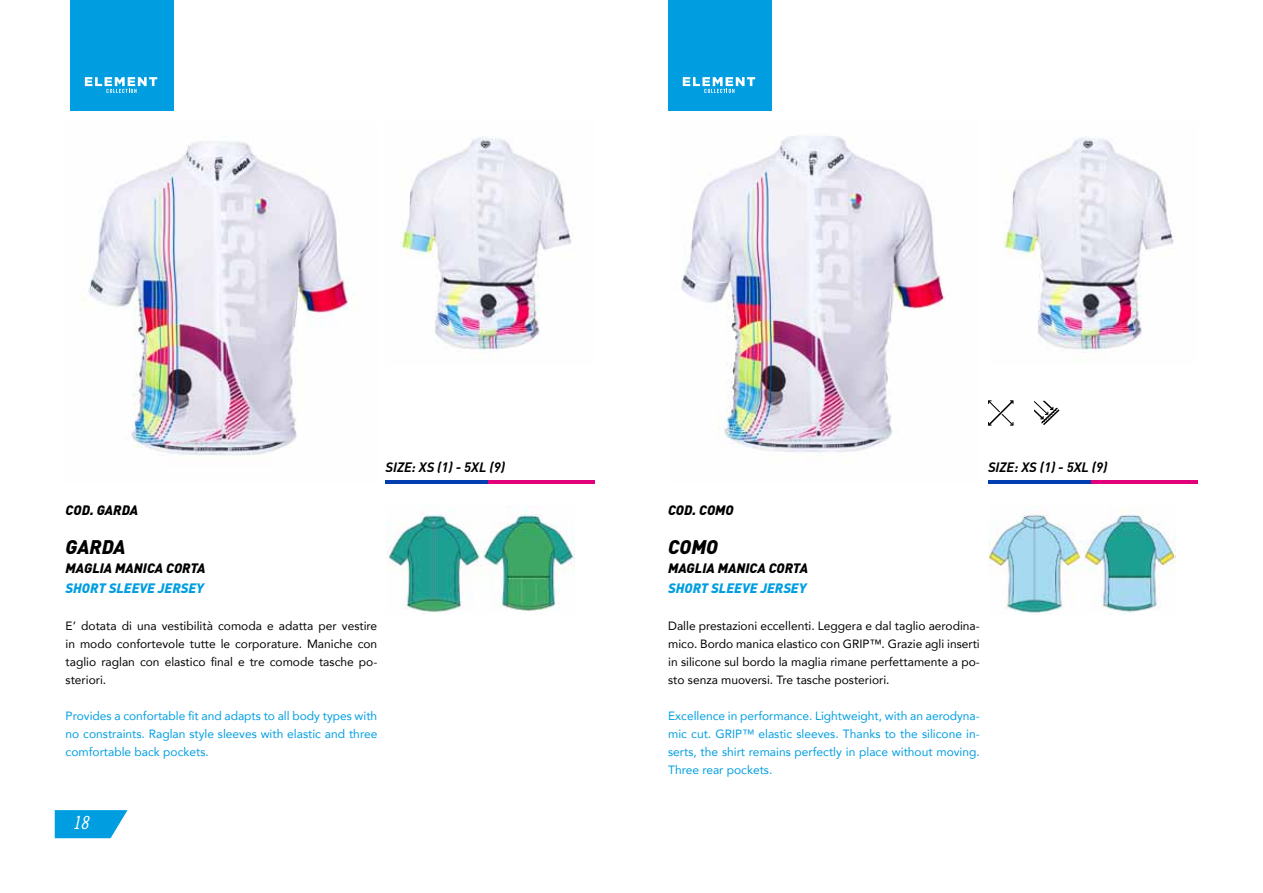
<style>
.page{position:relative;width:1263px;height:893px;background:#fff}
.page>*{position:absolute;margin:0;border:0;box-sizing:border-box;transform-origin:0 0}
.t1{font:italic 900 19.5px "DIN";color:#000}
.t2{font:18px "Trade Gothic LT Std Cn 18 Obl";color:#fff}
.t3{font:italic 900 13.5px "DIN";color:#000}
.t4{font:italic 900 13.5px "DIN";color:#009ee0}
.t5{font:italic 700 13.5px "DIN";color:#000}
.t6{font:12px/18px "Avenir";color:#000;text-align:justify}
.t7{font:12px/18px "Avenir";color:#009ee0;text-align:justify}
</style>
<div class="page">
<svg style="left:55px;top:810px;width:73px;height:28px;background:#1faae3"></svg>
<img style="left:88px;top:141px;width:267px;height:316px">
<img style="left:681px;top:136px;width:264px;height:317px">
<img style="left:401px;top:136px;width:172px;height:217px">
<img style="left:1003px;top:136px;width:172px;height:217px">
<hr style="left:385px;top:480px;width:104px;height:4px;background:#013daf">
<hr style="left:489px;top:480px;width:106px;height:4px;background:#e2007a">
<hr style="left:988px;top:480px;width:103px;height:4px;background:#013daf">
<hr style="left:1091px;top:480px;width:106px;height:4px;background:#e2007a">
<img style="left:386px;top:509px;width:188px;height:105px">
<img style="left:988px;top:510px;width:188px;height:104px">
<svg style="left:988px;top:400px;width:25px;height:26px"></svg>
<svg style="left:1034px;top:401px;width:25px;height:24px"></svg>
<div style="left:70px;top:0;width:104px;height:111px;background:#009ee0"></div>
<svg style="left:85px;top:77px;width:72px;height:16px"></svg>
<div style="left:668px;top:0;width:103px;height:111px;background:#009ee0"></div>
<svg style="left:683px;top:77px;width:72px;height:16px"></svg>
<p class="t5" style="left:385px;top:458px;width:121px">SIZE: XS (1) - 5XL (9)</p>
<p class="t5" style="left:988px;top:458px;width:121px">SIZE: XS (1) - 5XL (9)</p>
<p class="t3" style="left:66px;top:501px;width:74px">COD. GARDA</p>
<h1 class="t1" style="left:66px;top:534px;width:62px">GARDA</h1>
<p class="t3" style="left:66px;top:559px;width:142px">MAGLIA MANICA CORTA</p>
<p class="t4" style="left:66px;top:579px;width:140px">SHORT SLEEVE JERSEY</p>
<p class="t6" style="left:66px;top:616px;width:313px">E’ dotata di una vestibilità comoda e adatta per vestire in modo confortevole tutte le corporature. Maniche con taglio raglan con elastico final e tre comode tasche po&shy;steriori.</p>
<p class="t7" style="left:66px;top:706px;width:313px">Provides a confortable fit and adapts to all body types with no constraints. Raglan style sleeves with elastic and three comfortable back pockets.</p>
<p class="t3" style="left:668px;top:501px;width:67px">COD. COMO</p>
<h1 class="t1" style="left:668px;top:534px;width:52px">COMO</h1>
<p class="t3" style="left:668px;top:559px;width:142px">MAGLIA MANICA CORTA</p>
<p class="t4" style="left:668px;top:579px;width:140px">SHORT SLEEVE JERSEY</p>
<p class="t6" style="left:668px;top:616px;width:313px">Dalle prestazioni eccellenti. Leggera e dal taglio aerodina&shy;mico. Bordo manica elastico con GRIP™. Grazie agli inserti in silicone sul bordo la maglia rimane perfettamente a po&shy;sto senza muoversi. Tre tasche posteriori.</p>
<p class="t7" style="left:668px;top:706px;width:313px">Excellence in performance. Lightweight, with an aerodyna&shy;mic cut. GRIP™ elastic sleeves. Thanks to the silicone in&shy;serts, the shirt remains perfectly in place without moving.<br>Three rear pockets.</p>
<h2 class="t2" style="left:73px;top:812px;width:17px">18</h2>
</div>
